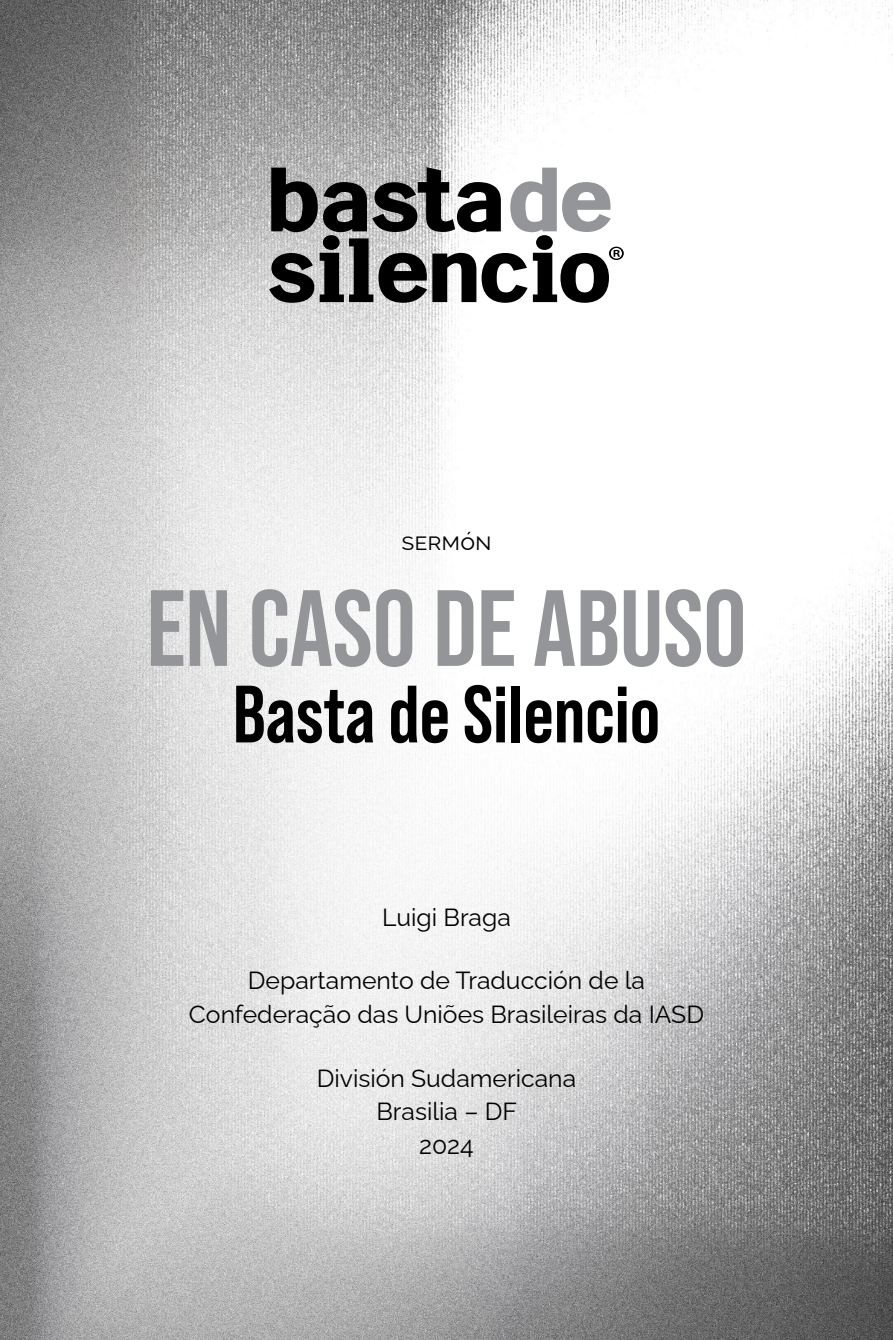
<style>
.page{position:relative;width:893px;height:1340px;background:#fff}
.page>*{position:absolute;margin:0;border:0;box-sizing:border-box;transform-origin:0 0}
.t1{font:700 108px "Bebas Neue Pro";color:#939598}
.t2{font:700 81px "Bebas Neue Pro";color:#000}
.t3{font:24.75px/33.8px "Raleway";color:#000;text-align:center}
</style>
<div class="page">
<img style="left:0;top:0;width:893px;height:1339px">
<svg style="left:269px;top:167px;width:355px;height:136px"></svg>
<p class="t3" style="left:401px;top:521px;width:92px">sermón</p>
<h1 class="t1" style="left:146px;top:566px;width:601px">EN CASO DE ABUSO</h1>
<h2 class="t2" style="left:233px;top:668px;width:429px">Basta de Silencio</h2>
<p class="t3" style="left:382px;top:897px;width:130px">Luigi Braga</p>
<p class="t3" style="left:189px;top:961px;width:517px">Departamento de Traducción de la<br>Confederação das Uniões Brasileiras da IASD</p>
<p class="t3" style="left:317px;top:1058px;width:261px">División Sudamericana<br>Brasilia – DF<br>2024</p>
</div>
